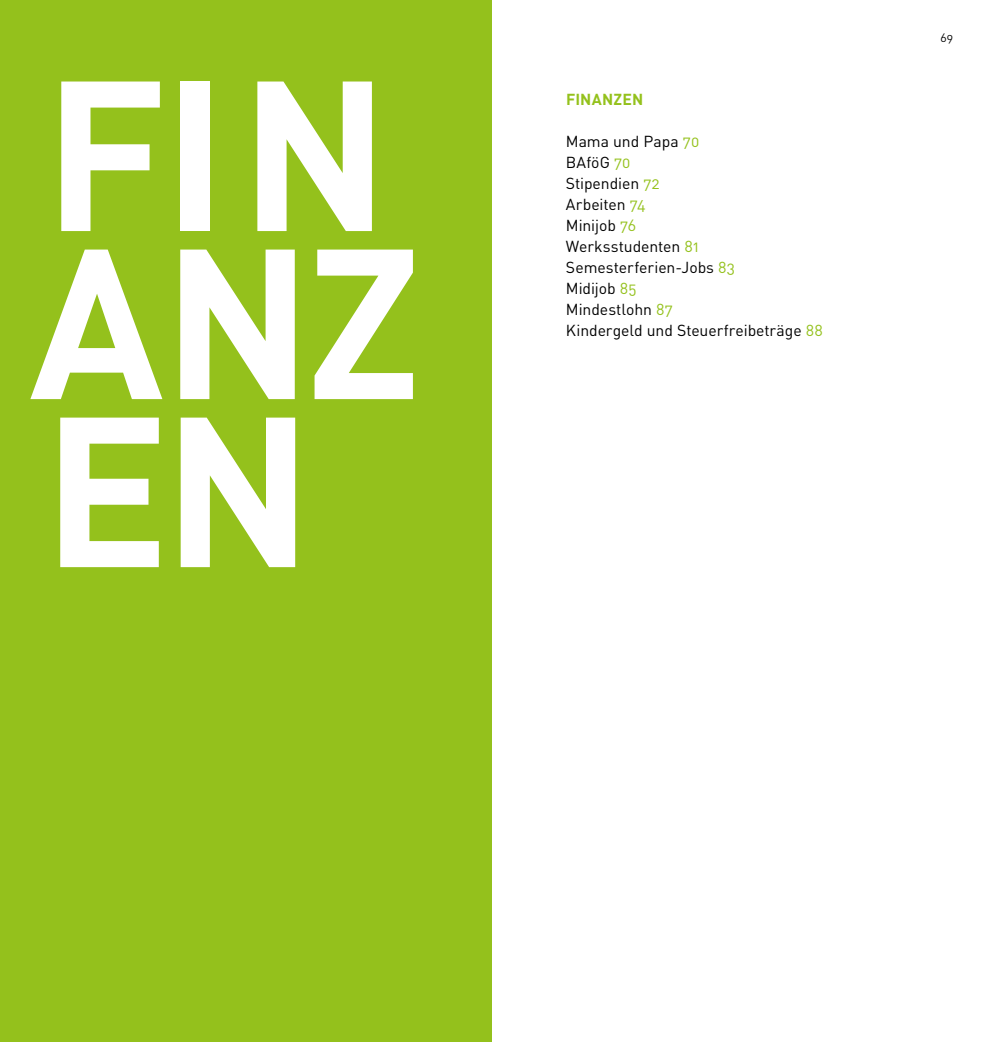
<style>
.page{position:relative;width:983px;height:1042px;background:#fff}
.page>*{position:absolute;margin:0;border:0;box-sizing:border-box;transform-origin:0 0}
.t1{font:700 210px/168px "DINOT";letter-spacing:-.025em;color:#fff}
.t2{font:15.75px/21px "DINOT";letter-spacing:-.005em;color:#000}
.t3{font:700 15.75px "DINOT";letter-spacing:.01em;color:#94c11c}
.t4{font:11.9px "DINOT";color:#000}
.s1{color:#94c11c}
</style>
<div class="page">
<div style="left:0;top:0;width:491px;height:1042px;background:#94c11c"></div>
<h1 class="t1" style="left:29px;top:65px;width:393px">FIN<br>ANZ<br>EN</h1>
<p class="t3" style="left:566px;top:89px;width:79px">FINANZEN</p>
<p class="t2" style="left:566px;top:130px;width:258px">Mama und Papa <span class="s1">70<br></span>BAföG <span class="s1">70<br></span>Stipendien <span class="s1">72<br></span>Arbeiten <span class="s1">74<br></span>Minijob <span class="s1">76<br></span>Werksstudenten <span class="s1">81<br></span>Semesterferien-Jobs <span class="s1">83<br></span>Midijob <span class="s1">85<br></span>Mindestlohn <span class="s1">87<br></span>Kindergeld und Steuerfreibeträge <span class="s1">88</span></p>
<p class="t4" style="left:940px;top:30px;width:14px">69</p>
</div>
